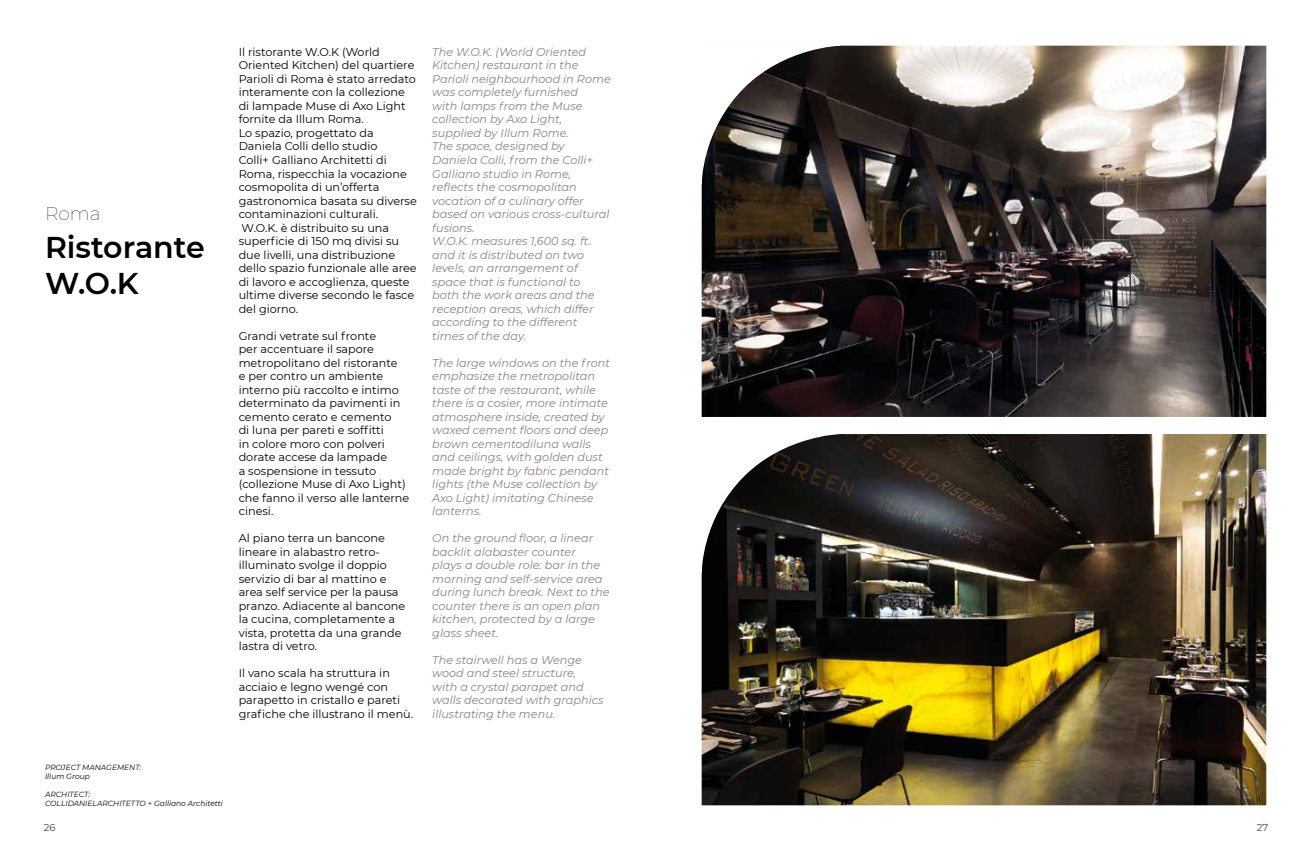
<style>
.page{position:relative;width:1312px;height:851px;background:#fff}
.page>*{position:absolute;margin:0;border:0;box-sizing:border-box;transform-origin:0 0}
.t1{font:600 30px/36px "Montserrat";color:#000}
.t2{font:100 18.75px "Montserrat";color:#000}
.t3{font:11.25px/13.5px "Montserrat";color:#000}
.t4{font:italic 11.25px/13.5px "Montserrat";color:#88827f}
.t5{font:300 10px "Montserrat";color:#000}
.t6{font:italic 7.5px/9px "Montserrat";color:#000}
</style>
<div class="page">
<img style="left:702px;top:434px;width:563px;height:370px">
<img style="left:702px;top:46px;width:563px;height:370px">
<svg style="left:701px;top:45px;width:140px;height:140px"></svg>
<svg style="left:701px;top:434px;width:140px;height:139px"></svg>
<h2 class="t2" style="left:45px;top:201px;width:57px">Roma</h2>
<h1 class="t1" style="left:45px;top:228px;width:161px">Ristorante<br>W.O.K</h1>
<p class="t3" style="left:239px;top:45px;width:180px">Il ristorante W.O.K (World<br>Oriented Kitchen) del quartiere<br>Parioli di Roma è stato arredato interamente con la collezione di lampade Muse di Axo Light fornite da Illum Roma.<br>Lo spazio, progettato da<br>Daniela Colli dello studio<br>Colli+ Galliano Architetti di<br>Roma, rispecchia la vocazione cosmopolita di un’offerta gastronomica basata su diverse contaminazioni culturali.<br>W.O.K. è distribuito su una superficie di 150 mq divisi su due livelli, una distribuzione dello spazio funzionale alle aree di lavoro e accoglienza, queste ultime diverse secondo le fasce del giorno.</p>
<p class="t3" style="left:239px;top:328px;width:172px">Grandi vetrate sul fronte<br>per accentuare il sapore metropolitano del ristorante<br>e per contro un ambiente interno più raccolto e intimo determinato da pavimenti in cemento cerato e cemento<br>di luna per pareti e soffitti<br>in colore moro con polveri dorate accese da lampade<br>a sospensione in tessuto (collezione Muse di Axo Light) che fanno il verso alle lanterne cinesi.</p>
<p class="t3" style="left:239px;top:531px;width:168px">Al piano terra un bancone lineare in alabastro retro&shy;illuminato svolge il doppio servizio di bar al mattino e area self service per la pausa pranzo. Adiacente al bancone la cucina, completamente a vista, protetta da una grande lastra di vetro.</p>
<p class="t3" style="left:239px;top:666px;width:176px">Il vano scala ha struttura in acciaio e legno wengé con parapetto in cristallo e pareti grafiche che illustrano il menù.</p>
<p class="t4" style="left:432px;top:45px;width:180px">The W.O.K. (World Oriented<br>Kitchen) restaurant in the<br>Parioli neighbourhood in Rome was completely furnished<br>with lamps from the Muse collection by Axo Light, supplied by Illum Rome.<br>The space, designed by<br>Daniela Colli, from the Colli+<br>Galliano studio in Rome, reflects the cosmopolitan vocation of a culinary offer based on various cross-cultural fusions.<br>W.O.K. measures 1,600 sq. ft. and it is distributed on two levels, an arrangement of space that is functional to<br>both the work areas and the reception areas, which differ according to the different times of the day.</p>
<p class="t4" style="left:432px;top:355px;width:179px">The large windows on the front emphasize the metropolitan taste of the restaurant, while there is a cosier, more intimate atmosphere inside, created by waxed cement floors and deep brown cementodiluna walls and ceilings, with golden dust made bright by fabric pendant lights (the Muse collection by<br>Axo Light) imitating Chinese lanterns.</p>
<p class="t4" style="left:432px;top:531px;width:179px">On the ground floor, a linear backlit alabaster counter<br>plays a double role: bar in the morning and self-service area during lunch break. Next to the counter there is an open plan kitchen, protected by a large glass sheet.</p>
<p class="t4" style="left:432px;top:652px;width:173px">The stairwell has a Wenge wood and steel structure, with a crystal parapet and walls decorated with graphics illustrating the menu.</p>
<p class="t6" style="left:45px;top:762px;width:98px">PROJECT MANAGEMENT:<br>Illum Group</p>
<p class="t6" style="left:45px;top:789px;width:179px">ARCHITECT:<br>COLLIDANIELARCHITETTO + Galliano Architetti</p>
<p class="t5" style="left:44px;top:820px;width:13px">26</p>
<p class="t5" style="left:1256px;top:820px;width:13px">27</p>
</div>
